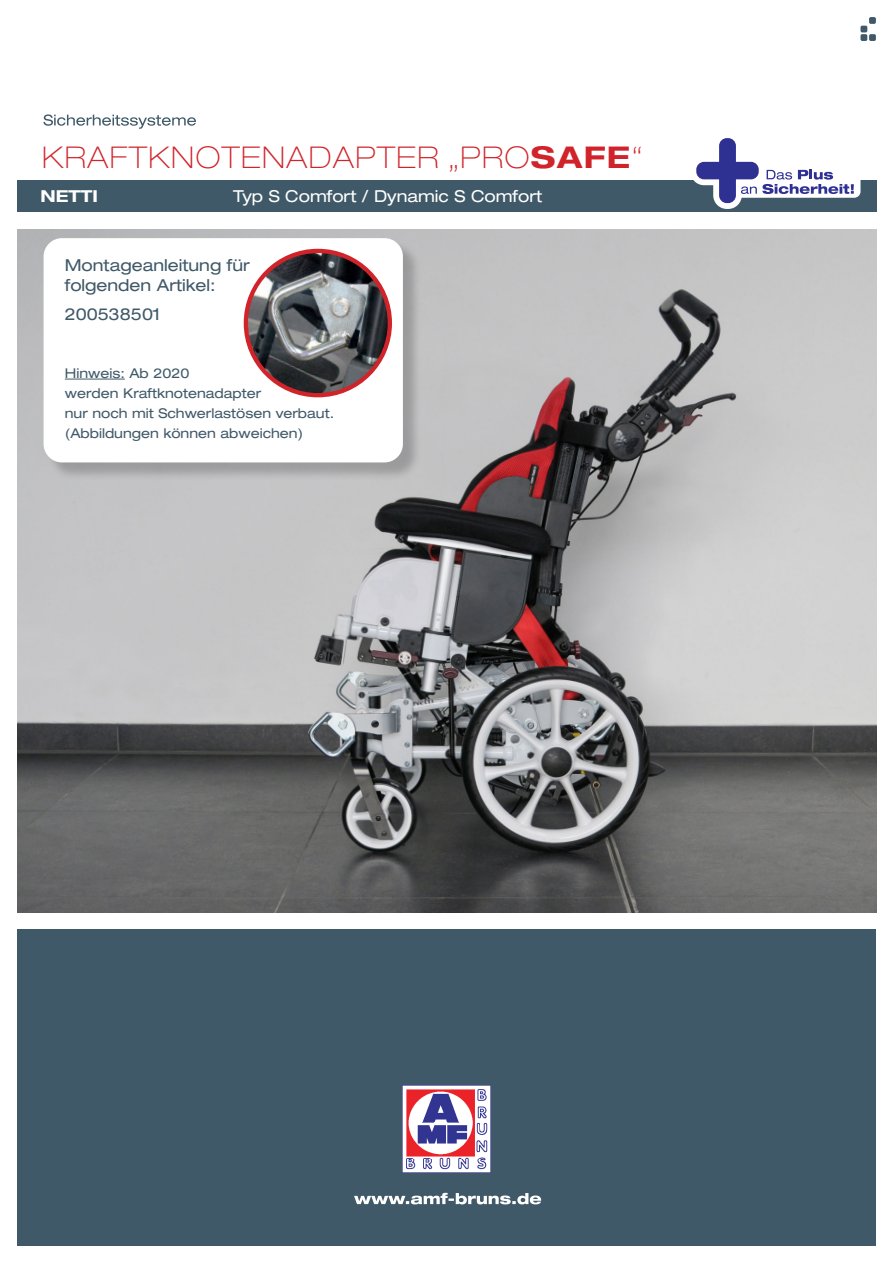
<style>
.page{position:relative;width:893px;height:1263px;background:#fff}
.page>*{position:absolute;margin:0;border:0;box-sizing:border-box;transform-origin:0 0}
.t1{font:100 expanded 30px "Helvetica Neue LT Std";letter-spacing:.05em;color:#d1232a}
.t2{font:expanded 16.5px/20.2px "Helvetica Neue LT Std";color:#405968}
.t3{font:expanded 16.5px "Helvetica Neue LT Std";color:#fff}
.t4{font:700 expanded 16.5px "Helvetica Neue LT Std";color:#fff}
.t5{font:expanded 13.5px "Helvetica Neue LT Std";color:#405968}
.s1{font-weight:700}
</style>
<div class="page">
<div style="left:17px;top:180px;width:859px;height:32px;background:#405968"></div>
<div style="left:869px;top:17px;width:7px;height:7px;background:#405968;border-radius:2px"></div>
<div style="left:860px;top:26px;width:7px;height:6px;background:#405968;border-radius:2px"></div>
<div style="left:860px;top:34px;width:7px;height:7px;background:#405968;border-radius:2px"></div>
<div style="left:869px;top:34px;width:7px;height:7px;background:#405968;border-radius:2px"></div>
<svg style="left:43px;top:114px;width:153px;height:15px"></svg>
<div style="left:17px;top:929px;width:859px;height:317px;background:#405968"></div>
<svg style="left:354px;top:1193px;width:187px;height:11px"></svg>
<img style="left:403px;top:1085px;width:87px;height:87px">
<div style="left:733px;top:164px;width:127px;height:34px;background:#fff;border-radius:6px"></div>
<svg style="left:693px;top:138px;width:161px;height:71px"></svg>
<div style="left:719px;top:138px;width:17px;height:65px;background:#2e3092;border-radius:8px"></div>
<div style="left:696px;top:162px;width:63px;height:17px;background:#2e3092;border-radius:8px"></div>
<img style="left:17px;top:230px;width:859px;height:682px">
<div style="left:46px;top:240px;width:376px;height:241px;background:#231f20;opacity:.24"></div>
<div style="left:44px;top:238px;width:359px;height:224px;background:#fff;border-radius:18px"></div>
<hr style="left:65px;top:379px;width:60px;height:1px;background:#405968">
<img style="left:246px;top:251px;width:144px;height:144px;border-radius:72px">
<div style="left:244px;top:249px;width:148px;height:148px;border:4px solid #d1232a;border-radius:50%"></div>
<h1 class="t1" style="left:42px;top:140px;width:602px">KRAFTKNOTENADAPTER „PRO<span class="s1">SAFE</span>“</h1>
<p class="t4" style="left:40px;top:186px;width:59px">NETTI</p>
<p class="t3" style="left:233px;top:186px;width:311px">Typ S Comfort / Dynamic S Comfort</p>
<p class="t2" style="left:65px;top:255px;width:186px">Montageanleitung für folgenden Artikel:</p>
<p class="t2" style="left:65px;top:304px;width:97px">200538501</p>
<p class="t5" style="left:65px;top:365px;width:126px">Hinweis: Ab 2020</p>
<p class="t5" style="left:65px;top:385px;width:198px">werden Kraftknotenadapter</p>
<p class="t5" style="left:65px;top:405px;width:271px">nur noch mit Schwerlastösen verbaut.</p>
<p class="t5" style="left:65px;top:425px;width:240px">(Abbildungen können abweichen)</p>
</div>
